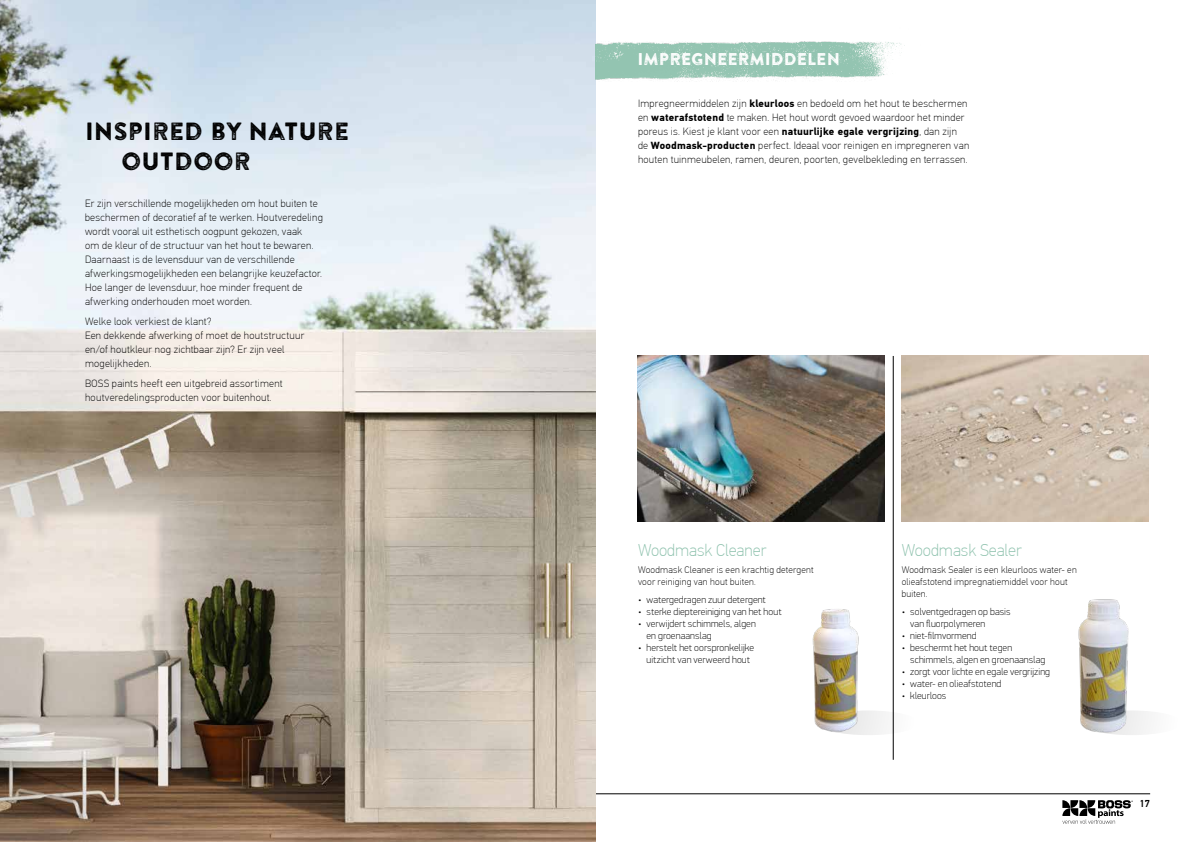
<style>
.page{position:relative;width:1191px;height:842px;background:#fff}
.page>*{position:absolute;margin:0;border:0;box-sizing:border-box;transform-origin:0 0}
.t1{font:24.8px/29.2px "Brandon Printed Two";color:#000}
.t2{font:100 17px "PF Din Text Pro";color:#8fc2ae}
.t3{font:17px "Brandon Printed Two";color:#fff}
.t4{font:100 10.5px/14px "PF Din Text Pro";letter-spacing:.025em;color:#000}
.t5{font:100 10px/12px "PFDIN Display Pro";letter-spacing:.01em;color:#000}
.t6{font:500 10px "PF Din Text Pro";color:#000}
.t7{font:100 9.5px/12px "PF Din Text Pro";letter-spacing:.02em;color:#000}
.s1{font-weight:700}
</style>
<div class="page">
<div style="left:817px;top:710px;width:102px;height:25px;background:#f4f4f4;border-radius:50%"></div>
<img style="left:812px;top:609px;width:47px;height:126px">
<div style="left:1081px;top:710px;width:101px;height:25px;background:#f6f6f6;border-radius:50%"></div>
<img style="left:1078px;top:599px;width:51px;height:135px">
<hr style="left:595px;top:793px;width:555px;height:1px;background:#000">
<svg style="left:1062px;top:800px;width:70px;height:24px"></svg>
<img style="left:0;top:0;width:595px;height:842px">
<img style="left:901px;top:356px;width:247px;height:165px">
<img style="left:637px;top:356px;width:247px;height:165px">
<img style="left:595px;top:25px;width:310px;height:73px">
<hr style="left:893px;top:356px;width:1px;height:404px;background:#000">
<h1 class="t1" style="left:121px;top:117px;width:230px;text-indent:-36px">INSPIRED BY NATURE<br>OUTDOOR</h1>
<p class="t4" style="left:85px;top:197px;width:239px">Er zijn verschillende mogelijkheden om hout buiten te beschermen of decoratief af te werken. Houtveredeling wordt vooral uit esthetisch oogpunt gekozen, vaak<br>om de kleur of de structuur van het hout te bewaren.<br>Daarnaast is de levensduur van de verschillende afwerkingsmogelijkheden een belangrijke keuzefactor.<br>Hoe langer de levensduur, hoe minder frequent de afwerking onderhouden moet worden.</p>
<p class="t4" style="left:85px;top:314px;width:221px">Welke look verkiest de klant?<br>Een dekkende afwerking of moet de houtstructuur en/of houtkleur nog zichtbaar zijn? Er zijn veel mogelijkheden.</p>
<p class="t4" style="left:85px;top:376px;width:199px">BOSS paints heeft een uitgebreid assortiment houtveredelingsproducten voor buitenhout.</p>
<h2 class="t3" style="left:637px;top:49px;width:204px">IMPREGNEERMIDDELEN</h2>
<p class="t4" style="left:638px;top:97px;width:333px">Impregneermiddelen zijn <span class="s1">kleurloos</span> en bedoeld om het hout te beschermen en <span class="s1">waterafstotend</span> te maken. Het hout wordt gevoed waardoor het minder poreus is. Kiest je klant voor een <span class="s1">natuurlijke egale vergrijzing</span>, dan zijn de <span class="s1">Woodmask-producten</span> perfect. Ideaal voor reinigen en impregneren van houten tuinmeubelen, ramen, deuren, poorten, gevelbekleding en terrassen.</p>
<h2 class="t2" style="left:638px;top:540px;width:130px">Woodmask Cleaner</h2>
<p class="t7" style="left:638px;top:564px;width:177px">Woodmask Cleaner is een krachtig detergent voor reiniging van hout buiten.</p>
<p class="t5" style="left:638px;top:594px;width:129px">• watergedragen zuur detergent</p>
<p class="t5" style="left:638px;top:606px;width:145px">• sterke dieptereiniging van het hout</p>
<p class="t5" style="left:646px;top:618px;width:111px;text-indent:-8px">• verwijdert schimmels, algen en groenaanslag</p>
<p class="t5" style="left:638px;top:642px;width:118px;text-align:center">• herstelt het oorspronkelijke uitzicht van verweerd hout</p>
<h2 class="t2" style="left:901px;top:540px;width:122px">Woodmask Sealer</h2>
<p class="t7" style="left:901px;top:564px;width:177px">Woodmask Sealer is een kleurloos water- en olieafstotend impregnatiemiddel voor hout buiten.</p>
<p class="t5" style="left:910px;top:606px;width:102px;text-indent:-8px">• solventgedragen op basis van fluorpolymeren</p>
<p class="t5" style="left:901px;top:630px;width:76px">• niet-filmvormend</p>
<p class="t5" style="left:910px;top:642px;width:137px;text-indent:-8px">• beschermt het hout tegen schimmels, algen en groenaanslag</p>
<p class="t5" style="left:901px;top:666px;width:150px">• zorgt voor lichte en egale vergrijzing</p>
<p class="t5" style="left:901px;top:678px;width:101px">• water- en olieafstotend</p>
<p class="t5" style="left:901px;top:690px;width:46px">• kleurloos</p>
<p class="t6" style="left:1139px;top:798px;width:12px">17</p>
</div>
